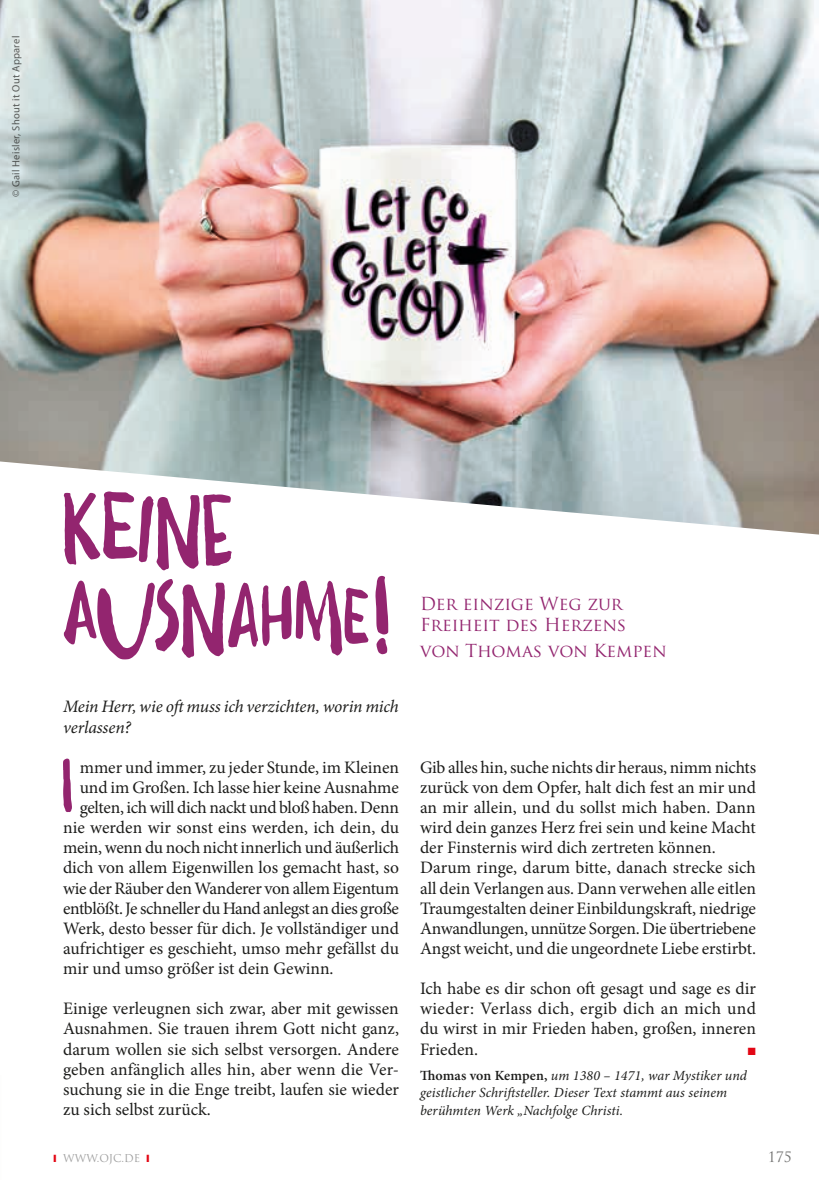
<style>
.page{position:relative;width:819px;height:1181px;background:#fff}
.page>*{position:absolute;margin:0;border:0;box-sizing:border-box;transform-origin:0 0}
.t1{font:17.5px/20.1px "Minion Pro";letter-spacing:-.005em;color:#1d1d1b;text-align:justify}
.t2{font:italic 17.5px/20.1px "Minion Pro";letter-spacing:-.01em;color:#1d1d1b}
.t3{font:17.5px/21px "Trajan Pro";color:#93256f}
.t4{font:italic 14px/17.5px "Minion Pro";letter-spacing:.005em;color:#1d1d1b}
.t5{font:14px "Trajan Pro";color:#70706f}
.t6{font:10.5px "Myriad Pro";letter-spacing:.025em;color:#1d1d1b}
.t7{font:10.5px "Trajan Pro";color:#9d9d9d}
.t8{font:10.5px "Zapf Dingbats ITC";color:#e30614}
.s1{font-weight:600;font-style:normal}
.s2{color:#e30614}
</style>
<div class="page">
<svg style="left:63px;top:758px;width:9px;height:54px"></svg>
<img style="left:0;top:0;width:819px;height:534px">
<svg style="left:64px;top:576px;width:324px;height:83px"></svg>
<svg style="left:64px;top:491px;width:167px;height:79px"></svg>
<hr style="left:0;top:1075px;width:2px;height:104px;background:#dad6c9">
<p class="t6" style="left:9px;top:197px;width:162px;rotate:-90deg">© Gail Heisler, Shout it Out Apparel</p>
<p class="t2" style="left:63px;top:696px;width:337px">Mein Herr, wie oft muss ich verzichten, worin mich verlassen?</p>
<p class="t1" style="left:80px;top:757px;width:321px">mmer und immer, zu jeder Stunde, im Kleinen</p>
<p class="t1" style="left:80px;top:777px;width:321px">und im Großen. Ich lasse hier keine Ausnahme</p>
<p class="t1" style="left:80px;top:797px;width:321px">gelten, ich will dich nackt und bloß haben. Denn</p>
<p class="t1" style="left:63px;top:817px;width:337px">nie werden wir sonst eins werden, ich dein, du</p>
<p class="t1" style="left:63px;top:837px;width:337px">mein, wenn du noch nicht innerlich und äußerlich</p>
<p class="t1" style="left:63px;top:858px;width:337px">dich von allem Eigenwillen los gemacht hast, so</p>
<p class="t1" style="left:63px;top:878px;width:337px">wie der Räuber den Wanderer von allem Eigentum</p>
<p class="t1" style="left:63px;top:898px;width:337px">entblößt. Je schneller du Hand anlegst an dies große</p>
<p class="t1" style="left:63px;top:918px;width:337px">Werk, desto besser für dich. Je vollständiger und</p>
<p class="t1" style="left:63px;top:938px;width:337px">aufrichtiger es geschieht, umso mehr gefällst du</p>
<p class="t1" style="left:63px;top:958px;width:272px">mir und umso größer ist dein Gewinn.</p>
<p class="t1" style="left:63px;top:998px;width:337px">Einige verleugnen sich zwar, aber mit gewissen Ausnahmen. Sie trauen ihrem Gott nicht ganz, darum wollen sie sich selbst versorgen. Andere geben anfänglich alles hin, aber wenn die Ver&shy;suchung sie in die Enge treibt, laufen sie wieder zu sich selbst zurück.</p>
<p class="t3" style="left:420px;top:593px;width:208px">Der einzige Weg zur<br>Freiheit des Herzens</p>
<p class="t3" style="left:420px;top:640px;width:248px">von Thomas von Kempen</p>
<p class="t1" style="left:420px;top:757px;width:337px;text-align:left">Gib alles hin, suche nichts dir heraus, nimm nichts zurück von dem Opfer, halt dich fest an mir und an mir allein, und du sollst mich haben. Dann wird dein ganzes Herz frei sein und keine Macht der Finsternis wird dich zertreten können.<br>Darum ringe, darum bitte, danach strecke sich all dein Verlangen aus. Dann verwehen alle eitlen Traumgestalten deiner Einbildungskraft, niedrige Anwandlungen, unnütze Sorgen. Die übertriebene Angst weicht, und die ungeordnete Liebe erstirbt.</p>
<p class="t1" style="left:420px;top:978px;width:337px">Ich habe es dir schon oft gesagt und sage es dir wieder: Verlass dich, ergib dich an mich und du wirst in mir Frieden haben, großen, inneren Frieden.</p>
<p class="t8" style="left:748px;top:1046px;width:9px">■</p>
<p class="t4" style="left:420px;top:1066px;width:328px"><span class="s1">Thomas von Kempen,</span> um 1380 – 1471, war Mystiker und geistlicher Schriftsteller. Dieser Text stammt aus seinem berühmten Werk „Nachfolge Christi.</p>
<p class="t7" style="left:53px;top:1151px;width:97px"><span class="s2">❙</span> WWW.OJC.DE <span class="s2">❙</span></p>
<p class="t5" style="left:767px;top:1147px;width:25px">175</p>
</div>
